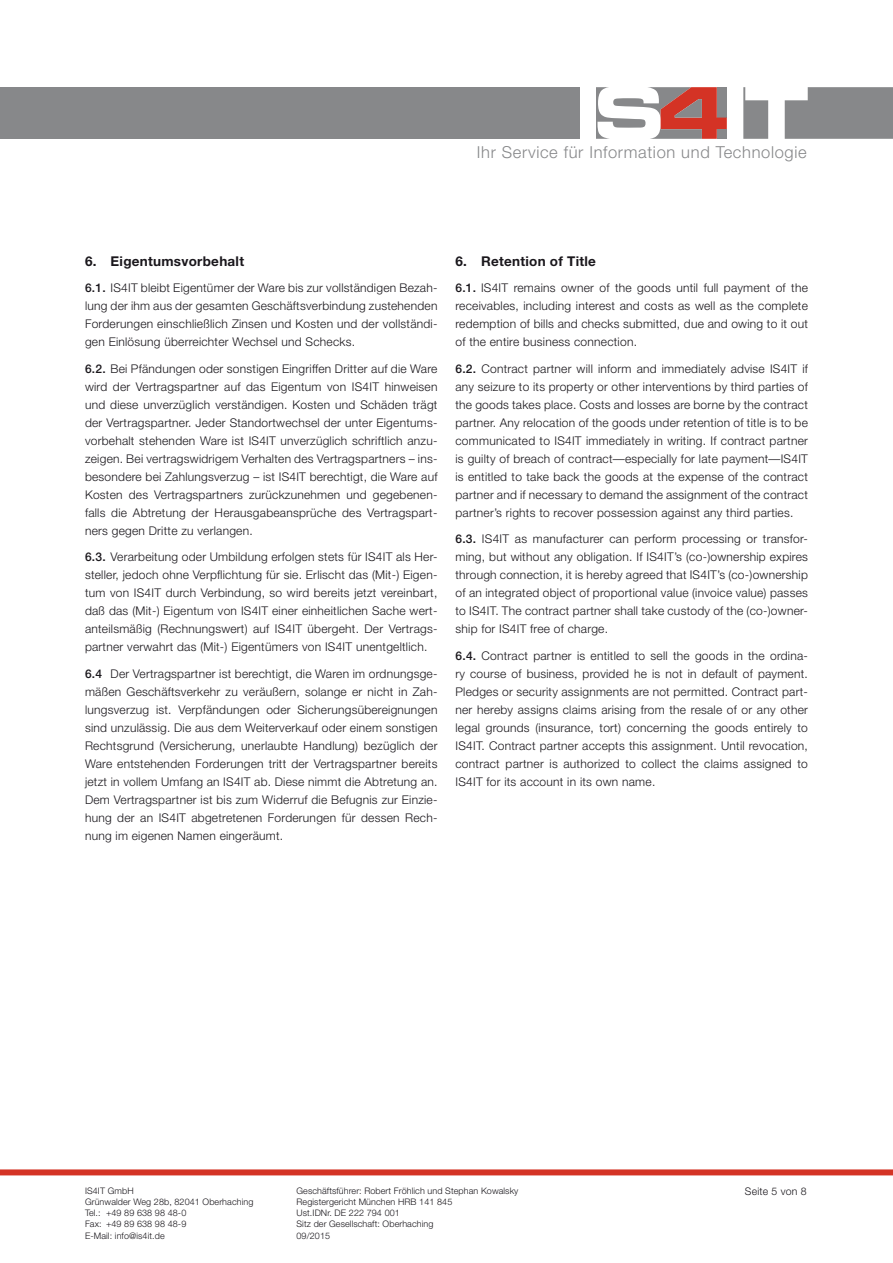
<style>
.page{position:relative;width:893px;height:1263px;background:#fff}
.page>*{position:absolute;margin:0;border:0;box-sizing:border-box;transform-origin:0 0}
.t1{font:300 16.5px "Helvetica Neue";letter-spacing:.04em;color:#87888a}
.t2{font:700 13.5px "Helvetica Neue";letter-spacing:.02em;color:#1a171c}
.t3{font:300 12px/18px "Helvetica Neue";letter-spacing:.02em;color:#1a171c;text-align:justify}
.t4{font:300 10.5px "Helvetica Neue";letter-spacing:.02em;color:#1a171c}
.t5{font:300 9px "Helvetica Neue";letter-spacing:.01em;color:#1a171c}
.s1{font-weight:500}
</style>
<div class="page">
<svg style="left:785px;top:87px;width:108px;height:52px;background:#8e8f91"></svg>
<svg style="left:743px;top:87px;width:25px;height:52px"></svg>
<svg style="left:596px;top:87px;width:131px;height:52px"></svg>
<div style="left:0;top:87px;width:579px;height:52px;background:#87888a"></div>
<div style="left:0;top:1169px;width:893px;height:6px;background:#d43325"></div>
<h1 class="t1" style="left:477px;top:142px;width:331px">Ihr Service für Information und Technologie</h1>
<p class="t2" style="left:85px;top:253px;width:161px">6. Eigentumsvorbehalt</p>
<p class="t3" style="left:85px;top:279px;width:354px"><span class="s1">6.1.</span> IS4IT bleibt Eigentümer der Ware bis zur vollständigen Bezah&shy;lung der ihm aus der gesamten Geschäftsverbindung zustehenden Forderungen einschließlich Zinsen und Kosten und der vollständi&shy;gen Einlösung überreichter Wechsel und Schecks.</p>
<p class="t3" style="left:85px;top:359px;width:354px"><span class="s1">6.2.</span> Bei Pfändungen oder sonstigen Eingriffen Dritter auf die Ware wird der Vertragspartner auf das Eigentum von IS4IT hinweisen und diese unverzüglich verständigen. Kosten und Schäden trägt der Vertragspartner. Jeder Standortwechsel der unter Eigentums&shy;vorbehalt stehenden Ware ist IS4IT unverzüglich schriftlich anzu&shy;zeigen. Bei vertragswidrigem Verhalten des Vertragspartners – ins&shy;besondere bei Zahlungsverzug – ist IS4IT berechtigt, die Ware auf Kosten des Vertragspartners zurückzunehmen und gegebenen&shy;falls die Abtretung der Herausgabeansprüche des Vertragspart&shy;ners gegen Dritte zu verlangen.</p>
<p class="t3" style="left:85px;top:548px;width:354px"><span class="s1">6.3.</span> Verarbeitung oder Umbildung erfolgen stets für IS4IT als Her&shy;steller, jedoch ohne Verpflichtung für sie. Erlischt das (Mit-) Eigen&shy;tum von IS4IT durch Verbindung, so wird bereits jetzt vereinbart, daß das (Mit-) Eigentum von IS4IT einer einheitlichen Sache wert&shy;anteilsmäßig (Rechnungswert) auf IS4IT übergeht. Der Vertrags&shy;partner verwahrt das (Mit-) Eigentümers von IS4IT unentgeltlich.</p>
<p class="t3" style="left:85px;top:664px;width:354px"><span class="s1">6.4</span> Der Vertragspartner ist berechtigt, die Waren im ordnungsge&shy;mäßen Geschäftsverkehr zu veräußern, solange er nicht in Zah&shy;lungsverzug ist. Verpfändungen oder Sicherungsübereignungen sind unzulässig. Die aus dem Weiterverkauf oder einem sonstigen Rechtsgrund (Versicherung, unerlaubte Handlung) bezüglich der Ware entstehenden Forderungen tritt der Vertragspartner bereits jetzt in vollem Umfang an IS4IT ab. Diese nimmt die Abtretung an.<br>Dem Vertragspartner ist bis zum Widerruf die Befugnis zur Einzie&shy;hung der an IS4IT abgetretenen Forderungen für dessen Rech&shy;nung im eigenen Namen eingeräumt.</p>
<p class="t2" style="left:455px;top:253px;width:142px">6. Retention of Title</p>
<p class="t3" style="left:455px;top:279px;width:354px"><span class="s1">6.1.</span> IS4IT remains owner of the goods until full payment of the receivables, including interest and costs as well as the complete redemption of bills and checks submitted, due and owing to it out of the entire business connection.</p>
<p class="t3" style="left:455px;top:359px;width:354px"><span class="s1">6.2.</span> Contract partner will inform and immediately advise IS4IT if any seizure to its property or other interventions by third parties of the goods takes place. Costs and losses are borne by the contract partner. Any relocation of the goods under retention of title is to be communicated to IS4IT immediately in writing. If contract partner is guilty of breach of contract—especially for late payment—IS4IT is entitled to take back the goods at the expense of the contract partner and if necessary to demand the assignment of the contract partner’s rights to recover possession against any third parties.</p>
<p class="t3" style="left:455px;top:530px;width:354px"><span class="s1">6.3.</span> IS4IT as manufacturer can perform processing or transfor&shy;ming, but without any obligation. If IS4IT’s (co-)ownership expires through connection, it is hereby agreed that IS4IT’s (co-)ownership of an integrated object of proportional value (invoice value) passes to IS4IT. The contract partner shall take custody of the (co-)owner&shy;ship for IS4IT free of charge.</p>
<p class="t3" style="left:455px;top:646px;width:354px"><span class="s1">6.4.</span> Contract partner is entitled to sell the goods in the ordina&shy;ry course of business, provided he is not in default of payment.<br>Pledges or security assignments are not permitted. Contract part&shy;ner hereby assigns claims arising from the resale of or any other legal grounds (insurance, tort) concerning the goods entirely to IS4IT. Contract partner accepts this assignment. Until revocation, contract partner is authorized to collect the claims assigned to IS4IT for its account in its own name.</p>
<p class="t5" style="left:85px;top:1185px;width:50px">IS4IT GmbH</p>
<p class="t5" style="left:297px;top:1185px;width:223px">Geschäftsführer: Robert Fröhlich und Stephan Kowalsky</p>
<p class="t5" style="left:85px;top:1196px;width:170px">Grünwalder Weg 28b, 82041 Oberhaching</p>
<p class="t5" style="left:297px;top:1196px;width:157px">Registergericht München HRB 141 845</p>
<p class="t5" style="left:85px;top:1207px;width:103px">Tel.: +49 89 638 98 48-0</p>
<p class="t5" style="left:297px;top:1207px;width:105px">Ust.IDNr. DE 222 794 001</p>
<p class="t5" style="left:85px;top:1218px;width:103px">Fax: +49 89 638 98 48-9</p>
<p class="t5" style="left:297px;top:1218px;width:138px">Sitz der Gesellschaft: Oberhaching</p>
<p class="t5" style="left:85px;top:1230px;width:81px">E-Mail: info@is4it.de</p>
<p class="t5" style="left:297px;top:1230px;width:35px">09/2015</p>
<p class="t4" style="left:745px;top:1184px;width:63px">Seite 5 von 8</p>
</div>
